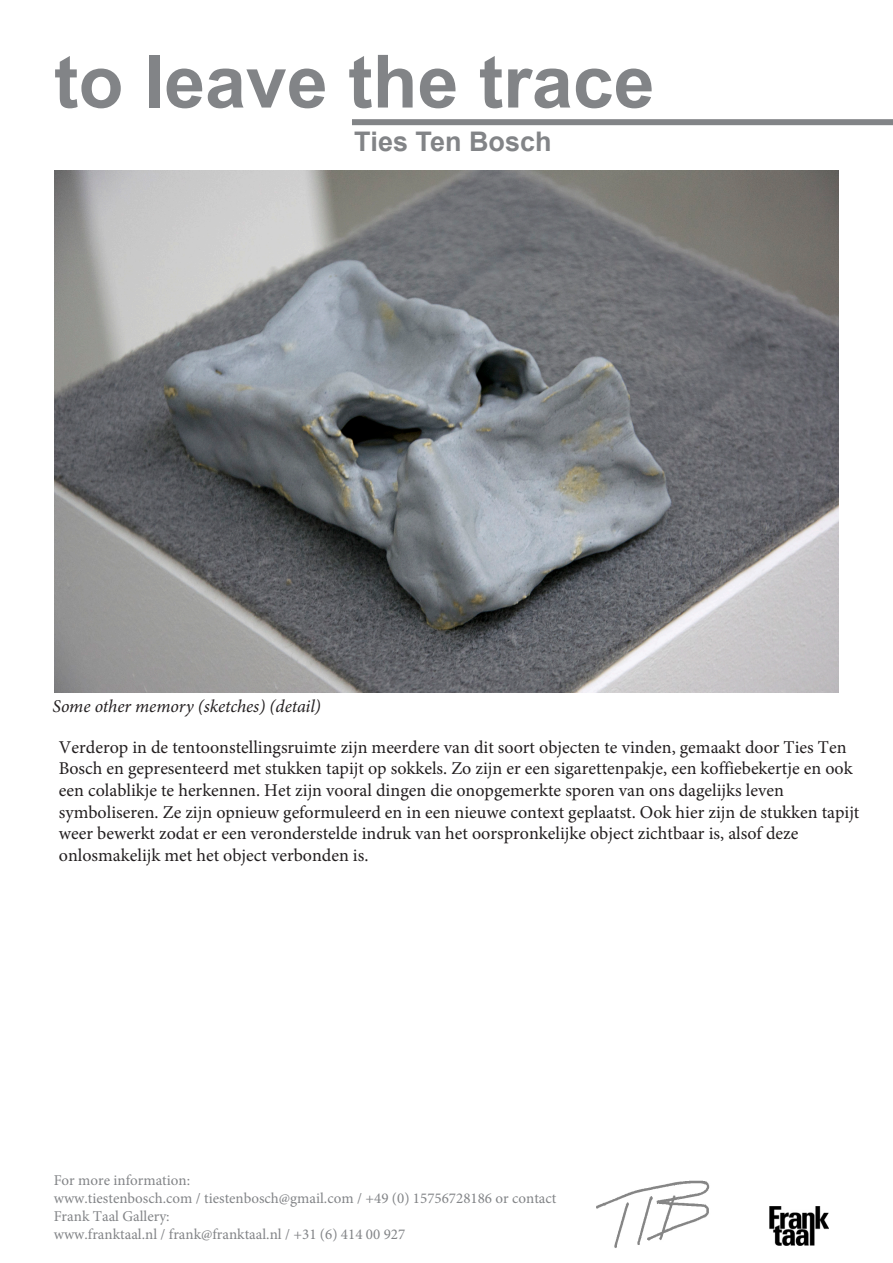
<style>
.page{position:relative;width:893px;height:1263px;background:#fff}
.page>*{position:absolute;margin:0;border:0;box-sizing:border-box;transform-origin:0 0}
.t1{font:700 73.5px "Arial";color:#828487}
.t2{font:700 27px "Arial";color:#828487}
.t3{font:18px/21.6px "Minion Pro";color:#221e1f}
.t4{font:italic 18px "Minion Pro";letter-spacing:-.005em;color:#231f20}
.t5{font:15px/18px "Minion Pro";color:#828487}
</style>
<div class="page">
<img style="left:596px;top:1180px;width:114px;height:68px">
<div style="left:352px;top:119px;width:541px;height:6px;background:#828487"></div>
<img style="left:54px;top:171px;width:785px;height:522px">
<img style="left:770px;top:1207px;width:58px;height:39px">
<h1 class="t1" style="left:54px;top:33px;width:602px">to leave the trace</h1>
<h2 class="t2" style="left:354px;top:124px;width:199px">Ties Ten Bosch</h2>
<p class="t4" style="left:52px;top:694px;width:270px">Some other memory (sketches) (detail)</p>
<p class="t3" style="left:59px;top:736px;width:802px">Verderop in de tentoonstellingsruimte zijn meerdere van dit soort objecten te vinden, gemaakt door Ties Ten Bosch en gepresenteerd met stukken tapijt op sokkels. Zo zijn er een sigarettenpakje, een koffiebekertje en ook een colablikje te herkennen. Het zijn vooral dingen die onopgemerkte sporen van ons dagelijks leven symboliseren. Ze zijn opnieuw geformuleerd en in een nieuwe context geplaatst. Ook hier zijn de stukken tapijt weer bewerkt zodat er een veronderstelde indruk van het oorspronkelijke object zichtbaar is, alsof deze onlosmakelijk met het object verbonden is.</p>
<p class="t5" style="left:54px;top:1171px;width:504px">For more information:<br>www.tiestenbosch.com / tiestenbosch@gmail.com / +49 (0) 15756728186 or contact Frank Taal Gallery:<br>www.franktaal.nl / frank@franktaal.nl / +31 (6) 414 00 927</p>
</div>
